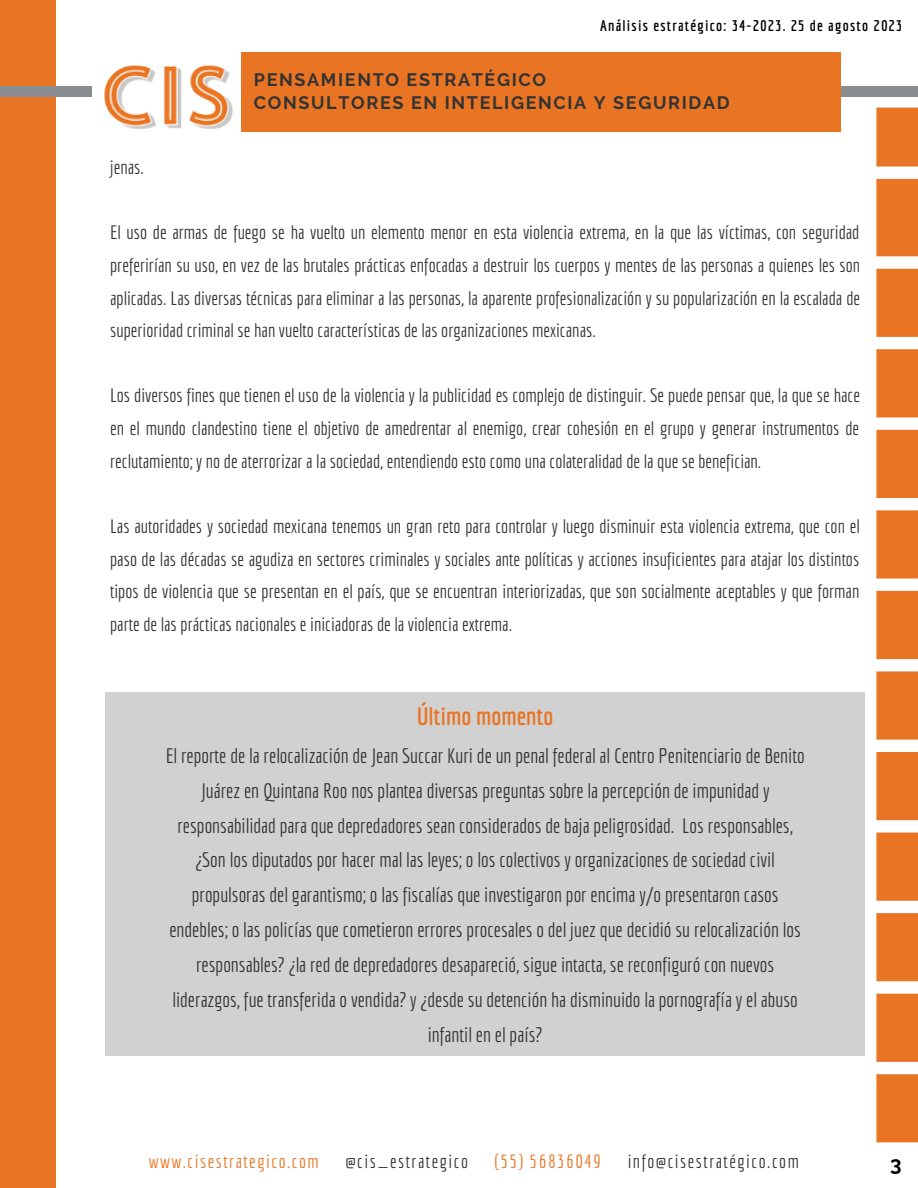
<style>
.page{position:relative;width:918px;height:1188px;background:#fff}
.page>*{position:absolute;margin:0;border:0;box-sizing:border-box;transform-origin:0 0}
.t1{font:700 24.9px "Economica";color:#e97524}
.t2{font:700 20.55px "Raleway";color:#000}
.t3{font:20.4px/34.8px "Economica";color:#333;text-align:center}
.t4{font:18.9px/32.7px "Economica";color:#333;text-align:justify}
.t5{font:18.6px "Economica";letter-spacing:.08em;color:#333}
.t6{font:18.6px "Economica";letter-spacing:.08em;color:#e97524}
.t7{font:700 18px "Raleway";letter-spacing:.09em;color:#333}
.t8{font:700 15.3px "Economica";letter-spacing:.08em;color:#000}
</style>
<div class="page">
<div style="left:0;top:0;width:56px;height:1188px;background:#e97524"></div>
<div style="left:0;top:87px;width:918px;height:10px;background:#8a8d8f"></div>
<svg style="left:876px;top:108px;width:42px;height:1034px;background:#ec8b47"></svg>
<img style="left:92px;top:65px;width:149px;height:64px">
<div style="left:241px;top:52px;width:600px;height:80px;background:#e97524"></div>
<div style="left:105px;top:692px;width:760px;height:364px;background:#d1d1d1"></div>
<p class="t8" style="left:600px;top:16px;width:304px">Análisis estratégico: 34-2023. 25 de agosto 2023</p>
<p class="t4" style="left:110px;top:151px;width:35px">jenas.</p>
<p class="t7" style="left:254px;top:69px;width:294px">PENSAMIENTO ESTRATÉGICO</p>
<p class="t7" style="left:254px;top:92px;width:477px">CONSULTORES EN INTELIGENCIA Y SEGURIDAD</p>
<p class="t4" style="left:110px;top:216px;width:752px">El uso de armas de fuego se ha vuelto un elemento menor en esta violencia extrema, en la que las víctimas, con seguridad preferirían su uso, en vez de las brutales prácticas enfocadas a destruir los cuerpos y mentes de las personas a quienes les son aplicadas. Las diversas técnicas para eliminar a las personas, la aparente profesionalización y su popularización en la escalada de superioridad criminal se han vuelto características de las organizaciones mexicanas.</p>
<p class="t4" style="left:110px;top:379px;width:752px">Los diversos fines que tienen el uso de la violencia y la publicidad es complejo de distinguir. Se puede pensar que, la que se hace en el mundo clandestino tiene el objetivo de amedrentar al enemigo, crear cohesión en el grupo y generar instrumentos de reclutamiento; y no de aterrorizar a la sociedad, entendiendo esto como una colateralidad de la que se benefician.</p>
<p class="t4" style="left:110px;top:509px;width:751px">Las autoridades y sociedad mexicana tenemos un gran reto para controlar y luego disminuir esta violencia extrema, que con el paso de las décadas se agudiza en sectores criminales y sociales ante políticas y acciones insuficientes para atajar los distintos tipos de violencia que se presentan en el país, que se encuentran interiorizadas, que son socialmente aceptables y que forman parte de las prácticas nacionales e iniciadoras de la violencia extrema.</p>
<p class="t1" style="left:417px;top:701px;width:138px">Último momento</p>
<p class="t3" style="left:166px;top:738px;width:640px">El reporte de la relocalización de Jean Succar Kuri de un penal federal al Centro Penitenciario de Benito Juárez en Quintana Roo nos plantea diversas preguntas sobre la percepción de impunidad y responsabilidad para que depredadores sean considerados de baja peligrosidad. Los responsables, ¿Son los diputados por hacer mal las leyes; o los colectivos y organizaciones de sociedad civil propulsoras del garantismo; o las fiscalías que investigaron por encima y/o presentaron casos endebles; o las policías que cometieron errores procesales o del juez que decidió su relocalización los responsables? ¿la red de depredadores desapareció, sigue intacta, se reconfiguró con nuevos liderazgos, fue transferida o vendida? y ¿desde su detención ha disminuido la pornografía y el abuso infantil en el país?</p>
<p class="t6" style="left:149px;top:1150px;width:172px">www.cisestrategico.com</p>
<p class="t5" style="left:345px;top:1150px;width:124px">@cis_estrategico</p>
<p class="t6" style="left:495px;top:1150px;width:108px">(55) 56836049</p>
<p class="t5" style="left:628px;top:1150px;width:173px">info@cisestratégico.com</p>
<p class="t2" style="left:890px;top:1152px;width:13px">3</p>
</div>
